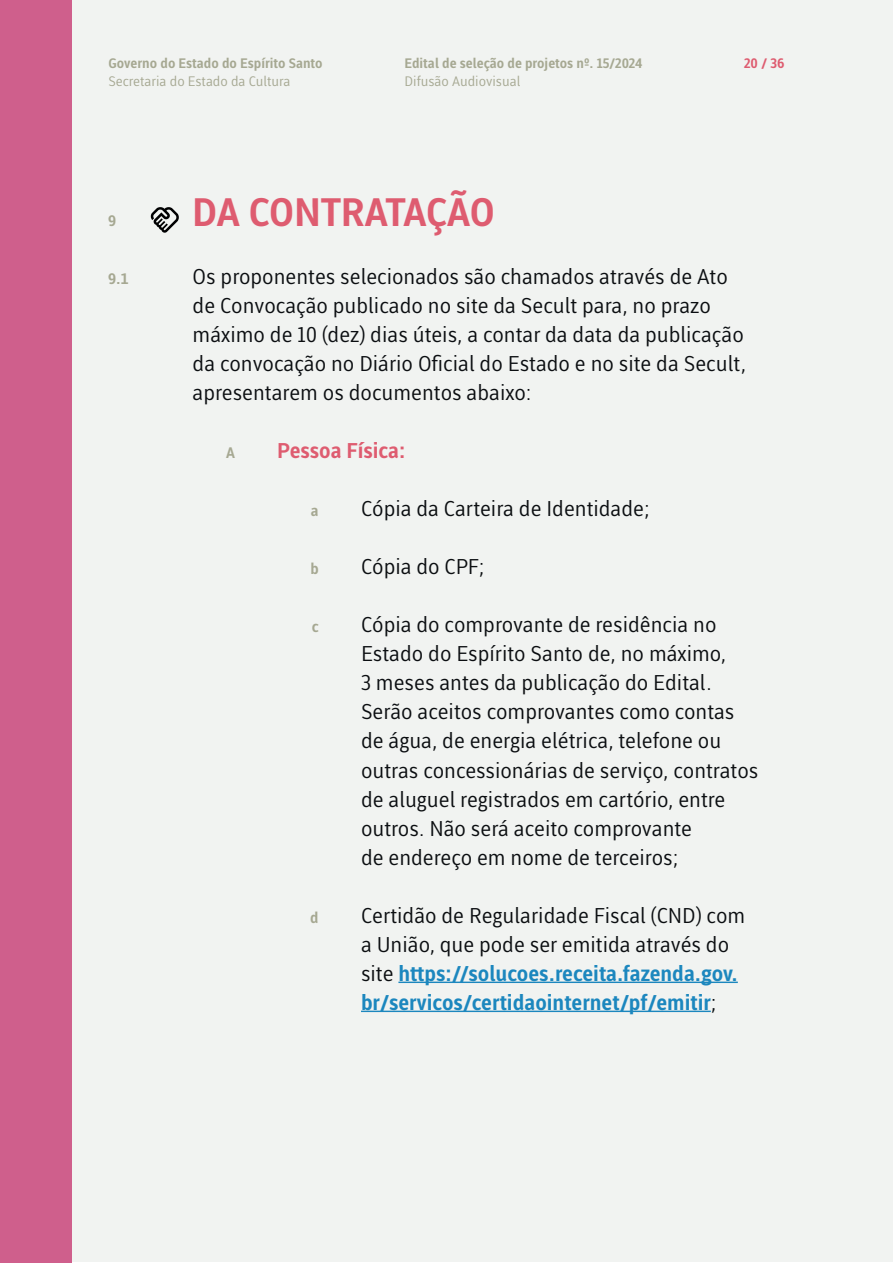
<style>
.page{position:relative;width:893px;height:1263px;background:#fff}
.page>*{position:absolute;margin:0;border:0;box-sizing:border-box;transform-origin:0 0}
.t1{font:39px "Ufes Sans VF Roman";letter-spacing:-.01em;color:#de5c70}
.t2{font:21px/29px "Ufes Sans VF Roman";color:#0b0e11}
.t3{font:21px/29px "Ufes Sans VF Roman";color:#1c87be}
.t4{font:21px "Ufes Sans VF Roman";color:#de5c70}
.t5{font:15px "Ufes Sans VF Roman";color:#a6a892}
.t6{font:13.5px/18px "Ufes Sans VF Roman";color:#a6a892}
.t7{font:13.5px "Ufes Sans VF Roman";color:#de5c70}
.s1{color:#0b0e11}
</style>
<div class="page">
<div style="left:1px;top:1px;width:891px;height:1261px;background:#f1f3f1"></div>
<div style="left:0;top:0;width:72px;height:1263px;background:#cf5f8c"></div>
<hr style="left:398px;top:981px;width:340px;height:2px;background:#1c87be">
<hr style="left:361px;top:1011px;width:350px;height:1px;background:#1c87be">
<svg style="left:151px;top:207px;width:28px;height:26px"></svg>
<p class="t6" style="left:108px;top:54px;width:216px">Governo do Estado do Espírito Santo<br>Secretaria do Estado da Cultura</p>
<p class="t6" style="left:405px;top:54px;width:239px">Edital de seleção de projetos nº. 15/2024<br>Difusão Audiovisual</p>
<p class="t7" style="left:744px;top:55px;width:42px">20 / 36</p>
<p class="t5" style="left:108px;top:211px;width:10px">9</p>
<h1 class="t1" style="left:192px;top:188px;width:304px">DA CONTRATAÇÃO</h1>
<p class="t5" style="left:108px;top:269px;width:22px">9.1</p>
<p class="t2" style="left:193px;top:262px;width:555px">Os proponentes selecionados são chamados através de Ato de Convocação publicado no site da Secult para, no prazo máximo de 10 (dez) dias úteis, a contar da data da publicação da convocação no Diário Oficial do Estado e no site da Secult, apresentarem os documentos abaixo:</p>
<p class="t5" style="left:226px;top:443px;width:10px">A</p>
<p class="t4" style="left:277px;top:438px;width:130px">Pessoa Física:</p>
<p class="t5" style="left:311px;top:502px;width:9px">a</p>
<p class="t2" style="left:361px;top:494px;width:290px">Cópia da Carteira de Identidade;</p>
<p class="t5" style="left:310px;top:560px;width:10px">b</p>
<p class="t2" style="left:361px;top:552px;width:125px">Cópia do CPF;</p>
<p class="t5" style="left:312px;top:618px;width:8px">c</p>
<p class="t2" style="left:361px;top:610px;width:399px">Cópia do comprovante de residência no Estado do Espírito Santo de, no máximo,<br>3 meses antes da publicação do Edital.<br>Serão aceitos comprovantes como contas de água, de energia elétrica, telefone ou outras concessionárias de serviço, contratos de aluguel registrados em cartório, entre outros. Não será aceito comprovante<br>de endereço em nome de terceiros;</p>
<p class="t5" style="left:310px;top:908px;width:10px">d</p>
<p class="t3" style="left:361px;top:900px;width:386px"><span class="s1">Certidão de Regularidade Fiscal (CND) com a União, que pode ser emitida através do site</span> https://solucoes.receita.fazenda.gov. br/servicos/certidaointernet/pf/emitir<span class="s1">;</span></p>
</div>
